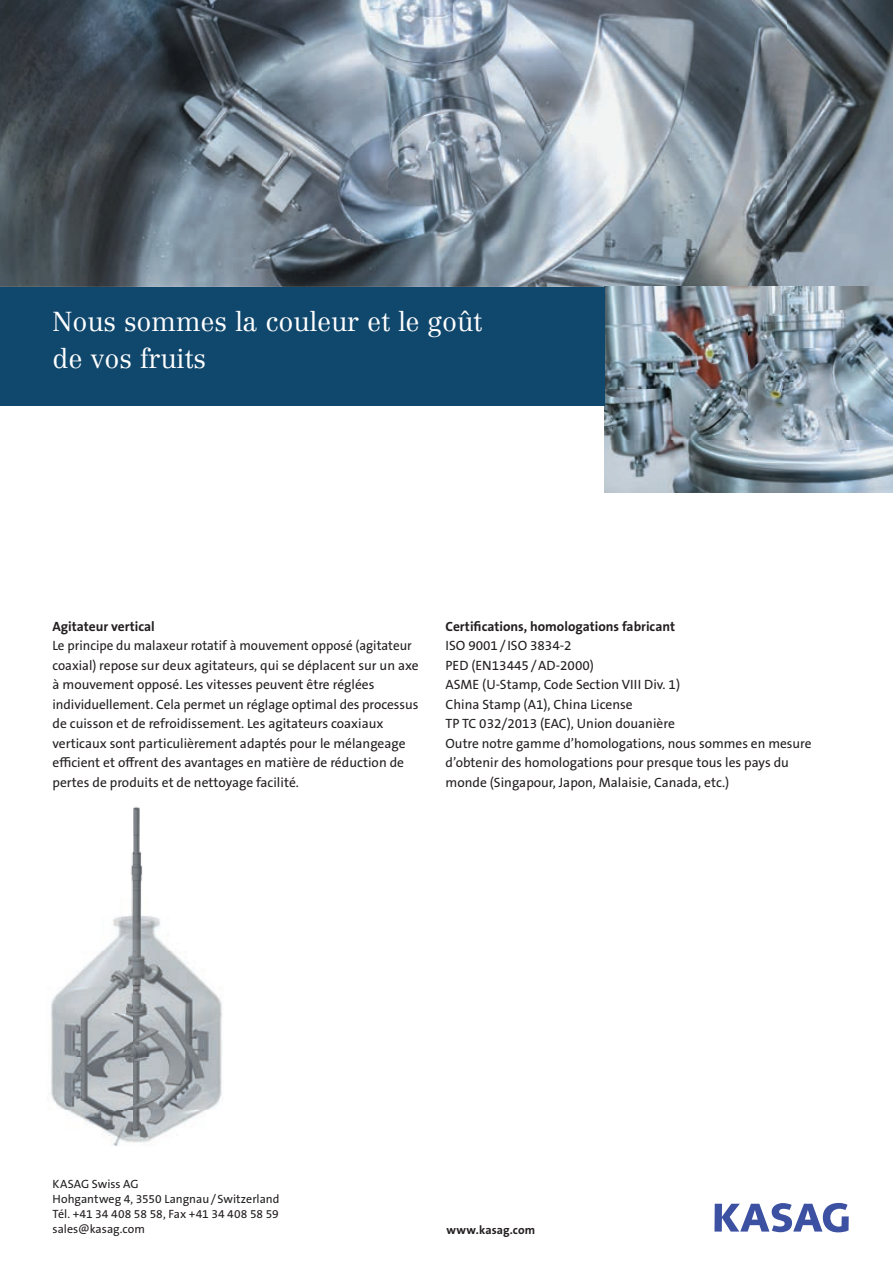
<style>
.page{position:relative;width:893px;height:1263px;background:#fff}
.page>*{position:absolute;margin:0;border:0;box-sizing:border-box;transform-origin:0 0}
.t1{font:300 27px/37.5px "Centennial";color:#fff}
.t2{font:13.5px/19.5px "The Sans B W5 Plain";color:#231f20}
.t3{font:700 13.5px "The Sans B W7";color:#231f20}
.t4{font:12px/15px "The Sans B W5 Plain";letter-spacing:.005em;color:#231f20}
.t5{font:700 12px "The Sans B W7";letter-spacing:.01em;color:#231f20}
</style>
<div class="page">
<svg style="left:714px;top:1203px;width:135px;height:29px"></svg>
<img style="left:47px;top:806px;width:175px;height:340px">
<img style="left:0;top:0;width:893px;height:287px">
<img style="left:604px;top:287px;width:289px;height:205px">
<div style="left:0;top:287px;width:604px;height:119px;background:#10476c"></div>
<h1 class="t1" style="left:53px;top:302px;width:431px">Nous sommes la couleur et le goût de vos fruits</h1>
<p class="t3" style="left:53px;top:618px;width:104px">Agitateur vertical</p>
<p class="t2" style="left:53px;top:636px;width:368px">Le principe du malaxeur rotatif à mouvement opposé (agitateur coaxial) repose sur deux agitateurs, qui se déplacent sur un axe à mouvement opposé. Les vitesses peuvent être réglées individuellement. Cela permet un réglage optimal des processus de cuisson et de refroidissement. Les agitateurs coaxiaux verticaux sont particulièrement adaptés pour le mélangeage efficient et offrent des avantages en matière de réduction de pertes de produits et de nettoyage facilité.</p>
<p class="t3" style="left:446px;top:618px;width:231px">Certifications, homologations fabricant</p>
<p class="t2" style="left:446px;top:636px;width:368px">ISO 9001 / ISO 3834-2<br>PED (EN13445 / AD-2000)<br>ASME (U-Stamp, Code Section VIII Div. 1)<br>China Stamp (A1), China License<br>TP TC 032/2013 (EAC), Union douanière<br>Outre notre gamme d’homologations, nous sommes en mesure d’obtenir des homologations pour presque tous les pays du monde (Singapour, Japon, Malaisie, Canada, etc.)</p>
<p class="t4" style="left:53px;top:1176px;width:229px">KASAG Swiss AG<br>Hohgantweg 4, 3550 Langnau / Switzerland<br>Tél. +41 34 408 58 58, Fax +41 34 408 58 59 sales@kasag.com</p>
<p class="t5" style="left:446px;top:1222px;width:90px">www.kasag.com</p>
</div>
